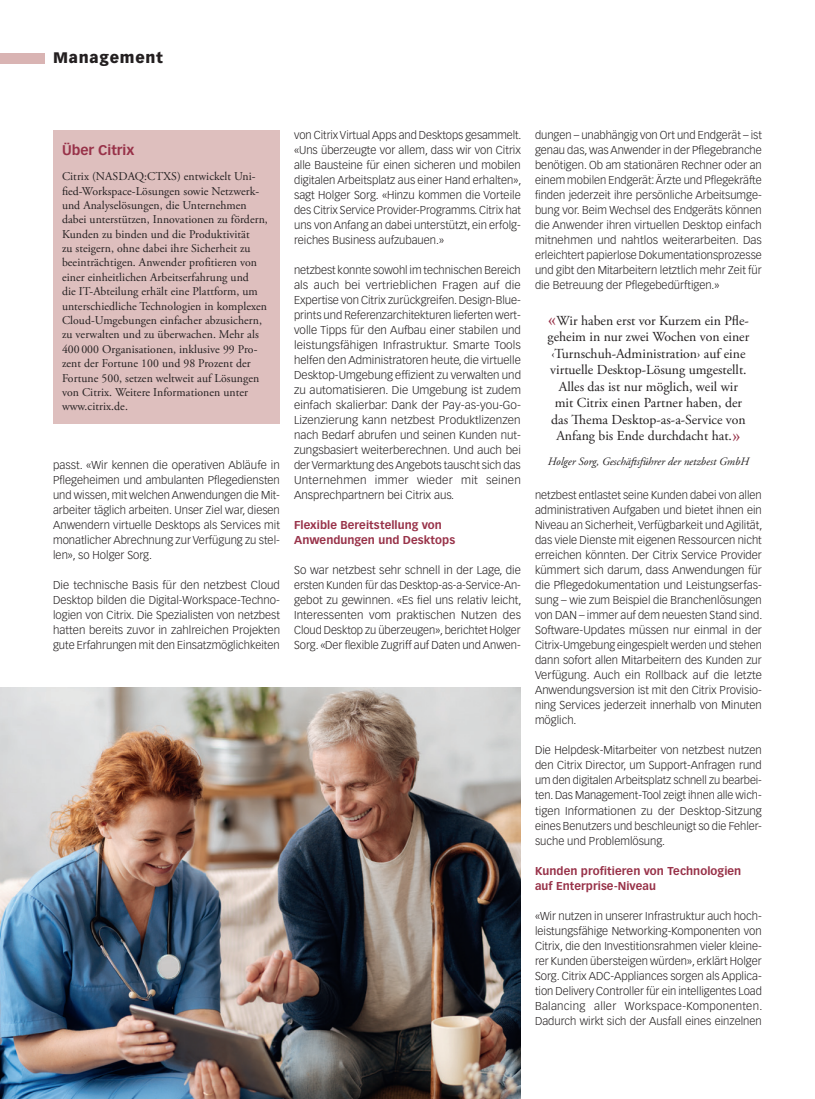
<style>
.page{position:relative;width:815px;height:1099px;background:#fff}
.page>*{position:absolute;margin:0;border:0;box-sizing:border-box;transform-origin:0 0}
.t1{font:900 15px "Vectora LT Std";letter-spacing:.05em;color:#231f20}
.Legende{font:13.75px/16.5px "Adobe Garamond Pro";color:#231f20;text-align:center}
.Kastentitel{font:700 13.75px "Vectora LT Std";color:#983249}
.Kastentext{font:11.88px/14.4px "Adobe Garamond Pro";letter-spacing:.005em;color:#231f20}
.Lauftext{font:300 11.25px/15px "Vectora LT Std";color:#231f20;text-align:justify}
.ZT_MM{font:700 11.25px/15px "Vectora LT Std";letter-spacing:.005em;color:#983249}
.Legende-2{font:italic 11.25px "Adobe Garamond Pro";color:#231f20}
.s1{font-size:22.5px;color:#983249}
</style>
<div class="page">
<div style="left:0;top:53px;width:45px;height:10px;background:#d9b4b3"></div>
<div style="left:53px;top:130px;width:227px;height:294px;background:#debfbe"></div>
<img style="left:0;top:687px;width:521px;height:411px">
<h1 class="t1" style="left:53px;top:49px;width:111px">Management</h1>
<p class="Kastentitel" style="left:62px;top:142px;width:74px">Über Citrix</p>
<p class="Kastentext" style="left:62px;top:170px;width:207px">Citrix (NASDAQ:CTXS) entwickelt Uni&shy;fied-Workspace-Lösungen sowie Netzwerk&shy;und Analyselösungen, die Unternehmen dabei unterstützen, Innovationen zu fördern, Kunden zu binden und die Produktivität<br>zu steigern, ohne dabei ihre Sicherheit zu beeinträchtigen. Anwender profitieren von einer einheitlichen Arbeitserfahrung und<br>die IT-Abteilung erhält eine Plattform, um unterschiedliche Technologien in komplexen Cloud-Umgebungen einfacher abzusichern, zu verwalten und zu überwachen. Mehr als 400 000 Organisationen, inklusive 99 Pro&shy;zent der Fortune 100 und 98 Prozent der Fortune 500, setzen weltweit auf Lösungen von Citrix. Weitere Informationen unter www.citrix.de.</p>
<p class="Lauftext" style="left:53px;top:458px;width:228px">passt. «Wir kennen die operativen Abläufe in Pflegeheimen und ambulanten Pflegediensten und wissen, mit welchen Anwendungen die Mit&shy;arbeiter täglich arbeiten. Unser Ziel war, diesen Anwendern virtuelle Desktops als Services mit monatlicher Abrechnung zur Verfügung zu stel&shy;len», so Holger Sorg.</p>
<p class="Lauftext" style="left:53px;top:578px;width:228px">Die technische Basis für den netzbest Cloud Desktop bilden die Digital-Workspace-Techno&shy;logien von Citrix. Die Spezialisten von netzbest hatten bereits zuvor in zahlreichen Projekten gute Erfahrungen mit den Einsatzmöglichkeiten</p>
<p class="Lauftext" style="left:294px;top:128px;width:229px">von Citrix Virtual Apps and Desktops gesammelt. «Uns überzeugte vor allem, dass wir von Citrix alle Bausteine für einen sicheren und mobilen digitalen Arbeitsplatz aus einer Hand erhalten», sagt Holger Sorg. «Hinzu kommen die Vorteile des Citrix Service Provider-Programms. Citrix hat uns von Anfang an dabei unterstützt, ein erfolg&shy;reiches Business aufzubauen.»</p>
<p class="Lauftext" style="left:294px;top:263px;width:228px">netzbest konnte sowohl im technischen Bereich als auch bei vertrieblichen Fragen auf die Expertise von Citrix zurückgreifen. Design-Blue&shy;prints und Referenzarchitekturen lieferten wert&shy;volle Tipps für den Aufbau einer stabilen und leistungsfähigen Infrastruktur. Smarte Tools helfen den Administratoren heute, die virtuelle Desktop-Umgebung effizient zu verwalten und zu automatisieren. Die Umgebung ist zudem einfach skalierbar: Dank der Pay-as-you-Go-Lizenzierung kann netzbest Produktlizenzen nach Bedarf abrufen und seinen Kunden nut&shy;zungsbasiert weiterberechnen. Und auch bei der Vermarktung des Angebots tauscht sich das Unternehmen immer wieder mit seinen Ansprechpartnern bei Citrix aus.</p>
<p class="ZT_MM" style="left:294px;top:518px;width:163px">Flexible Bereitstellung von<br>Anwendungen und Desktops</p>
<p class="Lauftext" style="left:294px;top:563px;width:229px">So war netzbest sehr schnell in der Lage, die ersten Kunden für das Desktop-as-a-Service-An&shy;gebot zu gewinnen. «Es fiel uns relativ leicht, Interessenten vom praktischen Nutzen des Cloud Desktop zu überzeugen», berichtet Holger Sorg. «Der flexible Zugriff auf Daten und Anwen-</p>
<p class="Lauftext" style="left:535px;top:128px;width:228px">dungen – unabhängig von Ort und Endgerät – ist genau das, was Anwender in der Pflegebranche benötigen. Ob am stationären Rechner oder an einem mobilen Endgerät: Ärzte und Pflegekräfte finden jederzeit ihre persönliche Arbeitsumge&shy;bung vor. Beim Wechsel des Endgeräts können die Anwender ihren virtuellen Desktop einfach mitnehmen und nahtlos weiterarbeiten. Das erleichtert papierlose Dokumentationsprozesse und gibt den Mitarbeitern letztlich mehr Zeit für die Betreuung der Pflegebedürftigen.»</p>
<p class="Legende" style="left:548px;top:313px;width:203px"><span class="s1">«</span>Wir haben erst vor Kurzem ein Pfle&shy;geheim in nur zwei Wochen von einer ‹Turnschuh-Administration› auf eine virtuelle Desktop-Lösung umgestellt.<br>Alles das ist nur möglich, weil wir<br>mit Citrix einen Partner haben, der das Thema Desktop-as-a-Service von Anfang bis Ende durchdacht hat.<span class="s1">»</span></p>
<p class="Legende-2" style="left:548px;top:454px;width:203px">Holger Sorg, Geschäftsführer der netzbest GmbH</p>
<p class="Lauftext" style="left:535px;top:488px;width:229px">netzbest entlastet seine Kunden dabei von allen administrativen Aufgaben und bietet ihnen ein Niveau an Sicherheit, Verfügbarkeit und Agilität, das viele Dienste mit eigenen Ressourcen nicht erreichen könnten. Der Citrix Service Provider kümmert sich darum, dass Anwendungen für die Pflegedokumentation und Leistungserfas&shy;sung – wie zum Beispiel die Branchenlösungen von DAN – immer auf dem neuesten Stand sind.<br>Software-Updates müssen nur einmal in der Citrix-Umgebung eingespielt werden und stehen dann sofort allen Mitarbeitern des Kunden zur Verfügung. Auch ein Rollback auf die letzte Anwendungsversion ist mit den Citrix Provisio&shy;ning Services jederzeit innerhalb von Minuten möglich.</p>
<p class="Lauftext" style="left:535px;top:743px;width:228px">Die Helpdesk-Mitarbeiter von netzbest nutzen den Citrix Director, um Support-Anfragen rund um den digitalen Arbeitsplatz schnell zu bearbei&shy;ten. Das Management-Tool zeigt ihnen alle wich&shy;tigen Informationen zu der Desktop-Sitzung eines Benutzers und beschleunigt so die Fehler&shy;suche und Problemlösung.</p>
<p class="ZT_MM" style="left:535px;top:863px;width:208px">Kunden profitieren von Technologien auf Enterprise-Niveau</p>
<p class="Lauftext" style="left:535px;top:908px;width:229px">«Wir nutzen in unserer Infrastruktur auch hoch&shy;leistungsfähige Networking-Komponenten von Citrix, die den Investitionsrahmen vieler kleine&shy;rer Kunden übersteigen würden», erklärt Holger Sorg. Citrix ADC-Appliances sorgen als Applica&shy;tion Delivery Controller für ein intelligentes Load Balancing aller Workspace-Komponenten.<br>Dadurch wirkt sich der Ausfall eines einzelnen</p>
</div>
